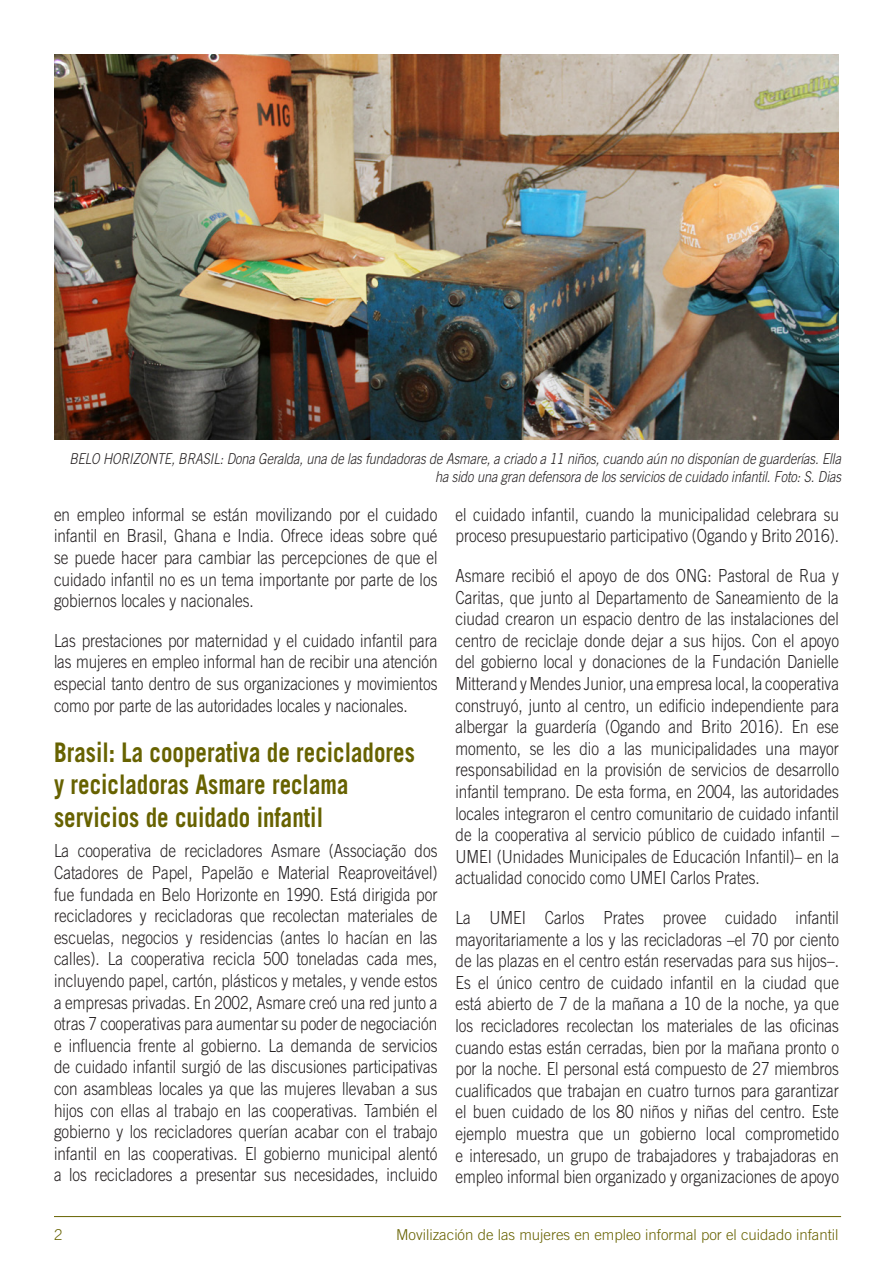
<style>
.page{position:relative;width:893px;height:1263px;background:#fff}
.page>*{position:absolute;margin:0;border:0;box-sizing:border-box;transform-origin:0 0}
.t1{font:700 27px/32.4px "Trade Gothic";color:#676200;scale:.85 1}
.t2{font:300 18px/21.6px "Trade Gothic";color:#231f20;text-align:justify;scale:.85 1}
.t3{font:italic 300 15px/18px "Trade Gothic";letter-spacing:-.005em;color:#231f20;text-align:right;scale:.85 1}
.t4{font:300 15px "Trade Gothic";color:#676200}
</style>
<div class="page">
<hr style="left:54px;top:1216px;width:787px;height:1px;background:#676200">
<img style="left:54px;top:54px;width:785px;height:385px">
<p class="t3" style="left:69px;top:451px;width:909px">BELO HORIZONTE, BRASIL: Dona Geralda, una de las fundadoras de Asmare, a criado a 11 niños, cuando aún no disponían de guarderías. Ella ha sido una gran defensora de los servicios de cuidado infantil. Foto: S. Dias</p>
<p class="t2" style="left:54px;top:505px;width:453px">en empleo informal se están movilizando por el cuidado infantil en Brasil, Ghana e India. Ofrece ideas sobre qué se puede hacer para cambiar las percepciones de que el cuidado infantil no es un tema importante por parte de los gobiernos locales y nacionales.</p>
<p class="t2" style="left:54px;top:631px;width:453px">Las prestaciones por maternidad y el cuidado infantil para las mujeres en empleo informal han de recibir una atención especial tanto dentro de sus organizaciones y movimientos como por parte de las autoridades locales y nacionales.</p>
<h1 class="t1" style="left:54px;top:738px;width:426px">Brasil: La cooperativa de recicladores y recicladoras Asmare reclama servicios de cuidado infantil</h1>
<p class="t2" style="left:54px;top:842px;width:453px">La cooperativa de recicladores Asmare (Associação dos Catadores de Papel, Papelão e Material Reaproveitável) fue fundada en Belo Horizonte en 1990. Está dirigida por recicladores y recicladoras que recolectan materiales de escuelas, negocios y residencias (antes lo hacían en las calles). La cooperativa recicla 500 toneladas cada mes, incluyendo papel, cartón, plásticos y metales, y vende estos a empresas privadas. En 2002, Asmare creó una red junto a otras 7 cooperativas para aumentar su poder de negociación e influencia frente al gobierno. La demanda de servicios de cuidado infantil surgió de las discusiones participativas con asambleas locales ya que las mujeres llevaban a sus hijos con ellas al trabajo en las cooperativas. También el gobierno y los recicladores querían acabar con el trabajo infantil en las cooperativas. El gobierno municipal alentó a los recicladores a presentar sus necesidades, incluido</p>
<p class="t2" style="left:455px;top:505px;width:453px">el cuidado infantil, cuando la municipalidad celebrara su proceso presupuestario participativo (Ogando y Brito 2016).</p>
<p class="t2" style="left:455px;top:566px;width:453px">Asmare recibió el apoyo de dos ONG: Pastoral de Rua y Caritas, que junto al Departamento de Saneamiento de la ciudad crearon un espacio dentro de las instalaciones del centro de reciclaje donde dejar a sus hijos. Con el apoyo del gobierno local y donaciones de la Fundación Danielle Mitterand y Mendes Junior, una empresa local, la cooperativa construyó, junto al centro, un edificio independiente para albergar la guardería (Ogando and Brito 2016). En ese momento, se les dio a las municipalidades una mayor responsabilidad en la provisión de servicios de desarrollo infantil temprano. De esta forma, en 2004, las autoridades locales integraron el centro comunitario de cuidado infantil de la cooperativa al servicio público de cuidado infantil – UMEI (Unidades Municipales de Educación Infantil)– en la actualidad conocido como UMEI Carlos Prates.</p>
<p class="t2" style="left:455px;top:908px;width:453px">La UMEI Carlos Prates provee cuidado infantil mayoritariamente a los y las recicladoras –el 70 por ciento de las plazas en el centro están reservadas para sus hijos–.<br>Es el único centro de cuidado infantil en la ciudad que está abierto de 7 de la mañana a 10 de la noche, ya que los recicladores recolectan los materiales de las oficinas cuando estas están cerradas, bien por la mañana pronto o por la noche. El personal está compuesto de 27 miembros cualificados que trabajan en cuatro turnos para garantizar el buen cuidado de los 80 niños y niñas del centro. Este ejemplo muestra que un gobierno local comprometido e interesado, un grupo de trabajadores y trabajadoras en empleo informal bien organizado y organizaciones de apoyo</p>
<p class="t4" style="left:54px;top:1229px;width:10px">2</p>
<p class="t4" style="left:396px;top:1229px;width:444px">Movilización de las mujeres en empleo informal por el cuidado infantil</p>
</div>
